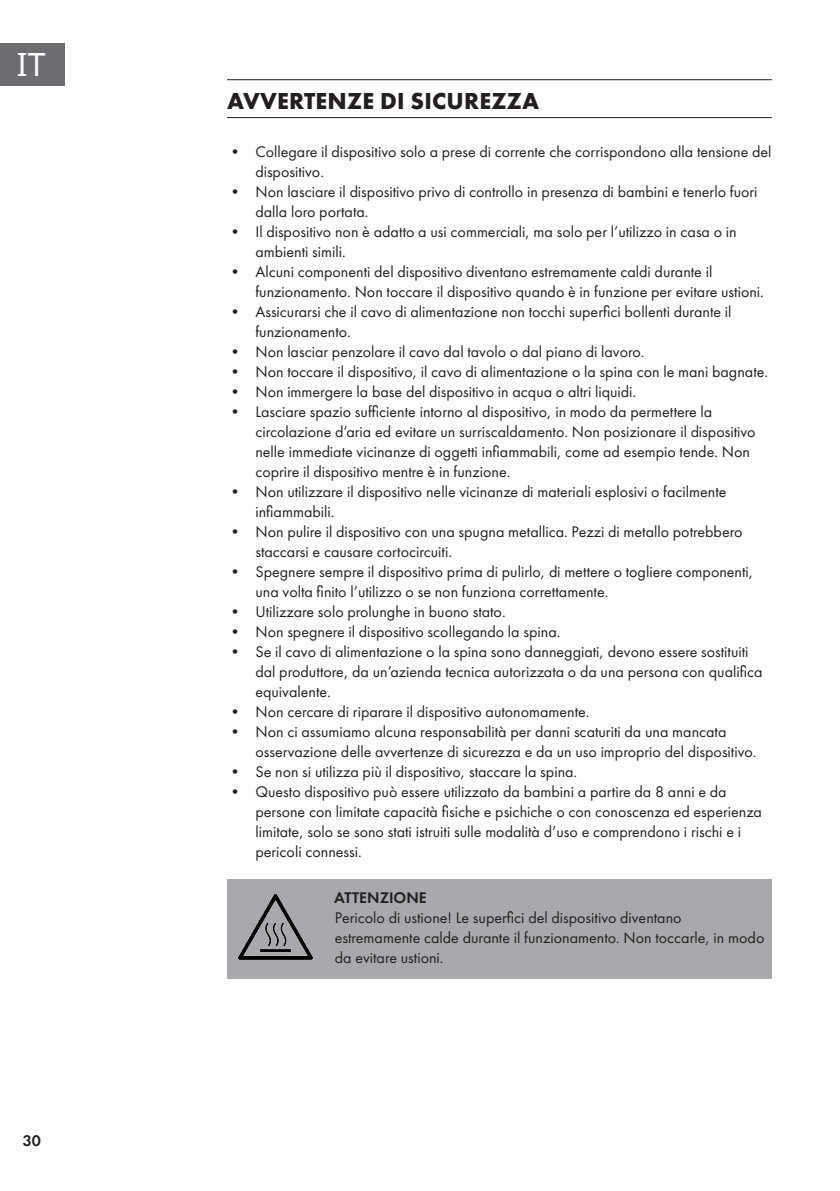
<style>
.page{position:relative;width:840px;height:1191px;background:#fff}
.page>*{position:absolute;margin:0;border:0;box-sizing:border-box;transform-origin:0 0}
.t1{font:32px "Noto Sans";color:#fff}
.Super_Headline{font:700 24px "Futura PTW08";letter-spacing:.01em;color:#231f20}
.Aufzählung_Zahlen_OH{font:16px/20px "Futura PTW08";color:#231f20}
.Base_Text_HINWEIS_gr{font:16px/20px "Futura PTW08";color:#231f20}
.t2{font:600 16px "Futura PTW08";color:#231f20}
.s1{font-weight:600}
</style>
<div class="page">
<div style="left:0;top:43px;width:65px;height:42px;background:#6c6d70"></div>
<hr style="left:227px;top:79px;width:544px;height:1px;background:#231f20">
<hr style="left:227px;top:117px;width:544px;height:1px;background:#231f20">
<div style="left:227px;top:879px;width:544px;height:99px;background:#a8a9ad"></div>
<img style="left:238px;top:895px;width:74px;height:64px">
<h1 class="t1" style="left:17px;top:42px;width:30px">IT</h1>
<p class="t2" style="left:23px;top:1130px;width:20px">30</p>
<p class="Super_Headline" style="left:227px;top:85px;width:313px">AVVERTENZE DI SICUREZZA</p>
<p class="Aufzählung_Zahlen_OH" style="left:255px;top:141px;width:517px;text-indent:-28px">• Collegare il dispositivo solo a prese di corrente che corrispondono alla tensione del dispositivo.</p>
<p class="Aufzählung_Zahlen_OH" style="left:255px;top:181px;width:503px;text-indent:-28px">• Non lasciare il dispositivo privo di controllo in presenza di bambini e tenerlo fuori dalla loro portata.</p>
<p class="Aufzählung_Zahlen_OH" style="left:255px;top:221px;width:482px;text-indent:-28px">• Il dispositivo non è adatto a usi commerciali, ma solo per l’utilizzo in casa o in ambienti simili.</p>
<p class="Aufzählung_Zahlen_OH" style="left:255px;top:261px;width:509px;text-indent:-28px">• Alcuni componenti del dispositivo diventano estremamente caldi durante il funzionamento. Non toccare il dispositivo quando è in funzione per evitare ustioni.</p>
<p class="Aufzählung_Zahlen_OH" style="left:255px;top:301px;width:477px;text-indent:-28px">• Assicurarsi che il cavo di alimentazione non tocchi superfici bollenti durante il funzionamento.</p>
<p class="Aufzählung_Zahlen_OH" style="left:227px;top:341px;width:419px">• Non lasciar penzolare il cavo dal tavolo o dal piano di lavoro.</p>
<p class="Aufzählung_Zahlen_OH" style="left:227px;top:361px;width:542px">• Non toccare il dispositivo, il cavo di alimentazione o la spina con le mani bagnate.</p>
<p class="Aufzählung_Zahlen_OH" style="left:227px;top:381px;width:410px">• Non immergere la base del dispositivo in acqua o altri liquidi.</p>
<p class="Aufzählung_Zahlen_OH" style="left:255px;top:401px;width:501px;text-indent:-28px">• Lasciare spazio sufficiente intorno al dispositivo, in modo da permettere la circolazione d’aria ed evitare un surriscaldamento. Non posizionare il dispositivo nelle immediate vicinanze di oggetti infiammabili, come ad esempio tende. Non coprire il dispositivo mentre è in funzione.</p>
<p class="Aufzählung_Zahlen_OH" style="left:255px;top:481px;width:472px;text-indent:-28px">• Non utilizzare il dispositivo nelle vicinanze di materiali esplosivi o facilmente infiammabili.</p>
<p class="Aufzählung_Zahlen_OH" style="left:255px;top:521px;width:488px;text-indent:-28px">• Non pulire il dispositivo con una spugna metallica. Pezzi di metallo potrebbero staccarsi e causare cortocircuiti.</p>
<p class="Aufzählung_Zahlen_OH" style="left:255px;top:561px;width:499px;text-indent:-28px">• Spegnere sempre il dispositivo prima di pulirlo, di mettere o togliere componenti, una volta finito l’utilizzo o se non funziona correttamente.</p>
<p class="Aufzählung_Zahlen_OH" style="left:227px;top:601px;width:280px">• Utilizzare solo prolunghe in buono stato.</p>
<p class="Aufzählung_Zahlen_OH" style="left:227px;top:621px;width:335px">• Non spegnere il dispositivo scollegando la spina.</p>
<p class="Aufzählung_Zahlen_OH" style="left:255px;top:641px;width:508px;text-indent:-28px">• Se il cavo di alimentazione o la spina sono danneggiati, devono essere sostituiti dal produttore, da un’azienda tecnica autorizzata o da una persona con qualifica equivalente.</p>
<p class="Aufzählung_Zahlen_OH" style="left:227px;top:701px;width:364px">• Non cercare di riparare il dispositivo autonomamente.</p>
<p class="Aufzählung_Zahlen_OH" style="left:255px;top:721px;width:502px;text-indent:-28px">• Non ci assumiamo alcuna responsabilità per danni scaturiti da una mancata osservazione delle avvertenze di sicurezza e da un uso improprio del dispositivo.</p>
<p class="Aufzählung_Zahlen_OH" style="left:227px;top:761px;width:351px">• Se non si utilizza più il dispositivo, staccare la spina.</p>
<p class="Aufzählung_Zahlen_OH" style="left:255px;top:781px;width:508px;text-indent:-28px">• Questo dispositivo può essere utilizzato da bambini a partire da 8 anni e da persone con limitate capacità fisiche e psichiche o con conoscenza ed esperienza limitate, solo se sono stati istruiti sulle modalità d’uso e comprendono i rischi e i pericoli connessi.</p>
<p class="Base_Text_HINWEIS_gr" style="left:334px;top:887px;width:431px"><span class="s1">ATTENZIONE<br></span>Pericolo di ustione! Le superfici del dispositivo diventano estremamente calde durante il funzionamento. Non toccarle, in modo da evitare ustioni.</p>
</div>
